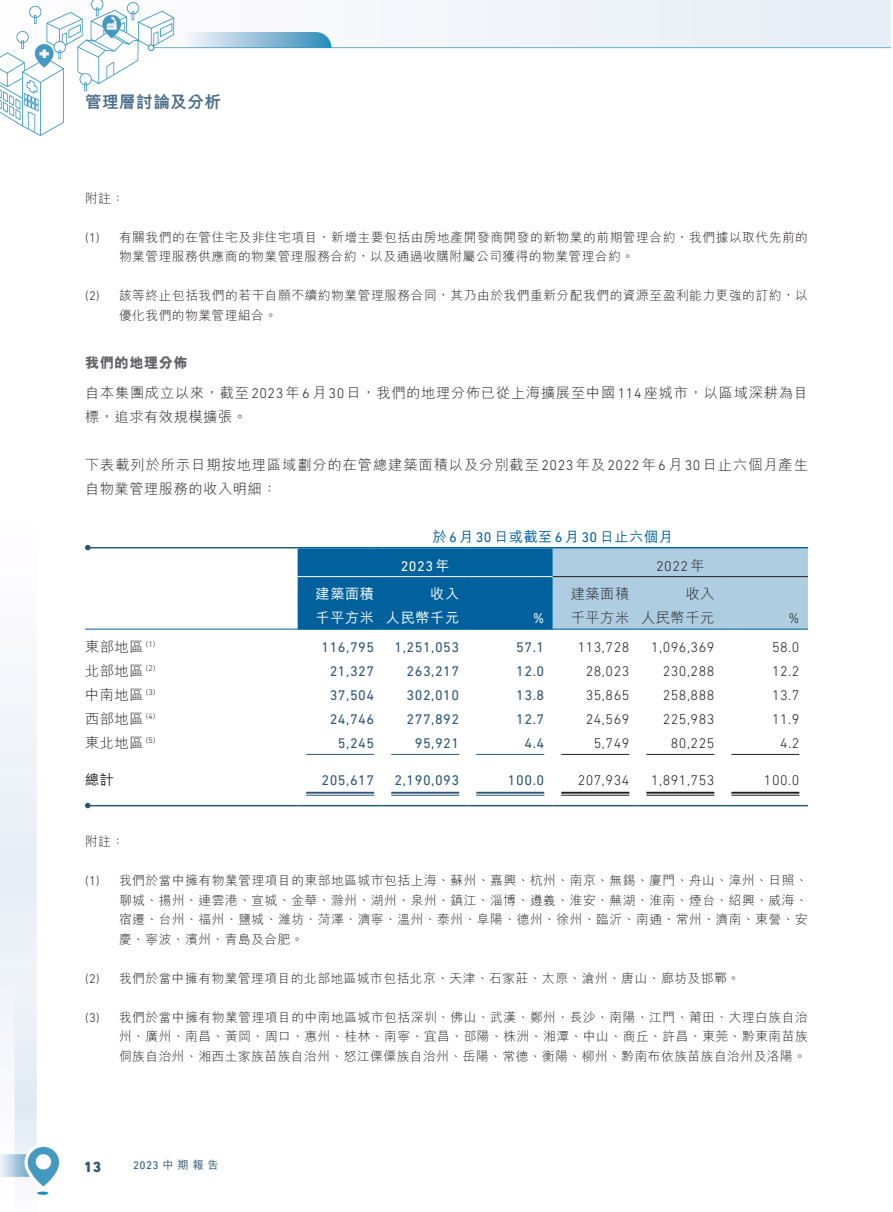
<style>
.page{position:relative;width:893px;height:1212px;background:#fff}
.page>*{position:absolute;margin:0;border:0;box-sizing:border-box;transform-origin:0 0}
.t1{font:800 16.5px "M Hei HK";letter-spacing:.035em;color:#4b6e8b}
.t2{font:800 15px "DIN Next LT Pro";color:#2c5777}
._1__內文{font:300 14.25px/24px "M Hei HK";letter-spacing:.05em;color:#231f20}
._1__內文-2{font:300 14.25px "DIN Next LT Pro";letter-spacing:.035em;color:#231f20}
._1__內文-3{font:14.25px "DIN Next LT Pro";letter-spacing:.035em;color:#2c5777}
._1__內文-4{font:500 14.25px "M Hei HK";letter-spacing:.035em;color:#00619c}
._1__內文-5{font:500 14.25px "M Hei HK";letter-spacing:.035em;color:#fff}
._5__副副標題{font:800 14.25px "M Hei HK";letter-spacing:.035em;color:#636366}
._1__內文-6{font:14.25px "DIN Next LT Pro";color:#fff}
._1__內文-7{font:500 14.25px "M Hei HK";color:#231f20}
._2__附註內文{font:300 12.75px/19.5px "M Hei HK";letter-spacing:.04em;color:#231f20;text-align:justify}
._2__附註內文-2{font:300 12.75px "DIN Next LT Pro";color:#231f20}
.t3{font:11.25px "DIN Next LT Pro";color:#2c5777}
._1__內文-8{font:300 8.25px "DIN Next LT Pro";color:#231f20}
.s1{font-family:"DIN Next LT Pro"}
.s2{font-family:"DIN Next LT Pro";font-weight:400}
.s3{font-family:"M Hei HK"}
.s4{font-family:"M Hei HK";font-weight:500}
</style>
<div class="page">
<img style="left:0;top:0;width:891px;height:1195px">
<svg style="left:85px;top:548px;width:468px;height:257px"></svg>
<svg style="left:298px;top:548px;width:510px;height:81px;background:#5495bd"></svg>
<hr style="left:85px;top:547px;width:213px;height:1px;background:#2c5777">
<svg style="left:85px;top:545px;width:6px;height:5px"></svg>
<hr style="left:298px;top:547px;width:85px;height:1px;background:#00619c">
<hr style="left:383px;top:547px;width:85px;height:1px;background:#00619c">
<hr style="left:468px;top:547px;width:85px;height:1px;background:#00619c">
<hr style="left:553px;top:547px;width:85px;height:1px;background:#00619c">
<hr style="left:638px;top:547px;width:85px;height:1px;background:#00619c">
<hr style="left:723px;top:547px;width:85px;height:1px;background:#00619c">
<hr style="left:298px;top:576px;width:85px;height:1px;background:#fff">
<hr style="left:383px;top:576px;width:85px;height:1px;background:#fff">
<hr style="left:468px;top:576px;width:85px;height:1px;background:#fff">
<hr style="left:553px;top:576px;width:85px;height:1px;background:#231f20">
<hr style="left:638px;top:576px;width:85px;height:1px;background:#231f20">
<hr style="left:723px;top:576px;width:85px;height:1px;background:#231f20">
<hr style="left:85px;top:629px;width:213px;height:1px;background:#00619c">
<hr style="left:298px;top:629px;width:85px;height:1px;background:#00619c">
<hr style="left:383px;top:629px;width:85px;height:1px;background:#00619c">
<hr style="left:468px;top:629px;width:85px;height:1px;background:#00619c">
<hr style="left:553px;top:629px;width:85px;height:1px;background:#00619c">
<hr style="left:638px;top:629px;width:85px;height:1px;background:#00619c">
<hr style="left:723px;top:629px;width:85px;height:1px;background:#00619c">
<hr style="left:306px;top:754px;width:68px;height:1px;background:#2c5777">
<hr style="left:391px;top:754px;width:68px;height:1px;background:#2c5777">
<hr style="left:476px;top:754px;width:68px;height:1px;background:#2c5777">
<hr style="left:561px;top:754px;width:68px;height:1px;background:#231f20">
<hr style="left:646px;top:754px;width:68px;height:1px;background:#231f20">
<hr style="left:731px;top:754px;width:68px;height:1px;background:#231f20">
<hr style="left:306px;top:792px;width:68px;height:2px;background:#2c5777">
<hr style="left:306px;top:795px;width:68px;height:1px;background:#2c5777">
<hr style="left:391px;top:792px;width:68px;height:2px;background:#2c5777">
<hr style="left:391px;top:795px;width:68px;height:1px;background:#2c5777">
<hr style="left:476px;top:792px;width:68px;height:2px;background:#2c5777">
<hr style="left:476px;top:795px;width:68px;height:1px;background:#2c5777">
<hr style="left:561px;top:792px;width:68px;height:2px;background:#231f20">
<hr style="left:561px;top:795px;width:68px;height:1px;background:#231f20">
<hr style="left:646px;top:792px;width:68px;height:2px;background:#231f20">
<hr style="left:646px;top:795px;width:68px;height:1px;background:#231f20">
<hr style="left:731px;top:792px;width:68px;height:2px;background:#231f20">
<hr style="left:731px;top:795px;width:68px;height:1px;background:#231f20">
<hr style="left:85px;top:805px;width:213px;height:1px;background:#2c5777">
<svg style="left:85px;top:803px;width:6px;height:5px"></svg>
<hr style="left:298px;top:805px;width:85px;height:1px;background:#2c5777">
<hr style="left:383px;top:805px;width:85px;height:1px;background:#2c5777">
<hr style="left:468px;top:805px;width:85px;height:1px;background:#2c5777">
<hr style="left:553px;top:805px;width:85px;height:1px;background:#2c5777">
<hr style="left:638px;top:805px;width:85px;height:1px;background:#2c5777">
<hr style="left:723px;top:805px;width:85px;height:1px;background:#2c5777">
<p class="t1" style="left:85px;top:94px;width:138px">管理層討論及分析</p>
<p class="_2__附註內文" style="left:85px;top:188px;width:41px">附註：</p>
<p class="_2__附註內文-2" style="left:85px;top:230px;width:16px">1( )</p>
<p class="_2__附註內文-2" style="left:85px;top:289px;width:16px">2( )</p>
<p class="_2__附註內文" style="left:119px;top:227px;width:690px">有關我們的在管住宅及非住宅項目，新增主要包括由房地產開發商開發的新物業的前期管理合約，我們據以取代先前的</p>
<p class="_2__附註內文" style="left:119px;top:247px;width:517px">物業管理服務供應商的物業管理服務合約，以及通過收購附屬公司獲得的物業管理合約。</p>
<p class="_2__附註內文" style="left:119px;top:286px;width:690px">該等終止包括我們的若干自願不續約物業管理服務合同，其乃由於我們重新分配我們的資源至盈利能力更強的訂約，以</p>
<p class="_2__附註內文" style="left:119px;top:305px;width:160px">優化我們的物業管理組合。</p>
<p class="_5__副副標題" style="left:85px;top:355px;width:104px">我們的地理分佈</p>
<p class="_1__內文" style="left:85px;top:381px;width:724px">自本集團成立以來，截至<span class="s1">2023</span>年<span class="s1">6</span>月<span class="s1">30</span>日，我們的地理分佈已從上海擴展至中國<span class="s1">114</span>座城市，以區域深耕為目標，追求有效規模擴張。</p>
<p class="_1__內文" style="left:85px;top:453px;width:724px">下表載列於所示日期按地理區域劃分的在管總建築面積以及分別截至<span class="s1">2023</span>年及<span class="s1">2022</span>年<span class="s1">6</span>月<span class="s1">30</span>日止六個月產生自物業管理服務的收入明細：</p>
<p class="_1__內文-4" style="left:433px;top:527px;width:242px">於<span class="s2">6</span>月<span class="s2">30</span>日或截至<span class="s2">6</span>月<span class="s2">30</span>日止六個月</p>
<p class="_1__內文-2" style="left:656px;top:558px;width:50px">2022 <span class="s3">年</span></p>
<p class="_1__內文-6" style="left:401px;top:558px;width:50px">2023<span class="s4">年</span></p>
<p class="_1__內文-5" style="left:316px;top:584px;width:60px">建築面積</p>
<p class="_1__內文-5" style="left:430px;top:584px;width:31px">收入</p>
<p class="_1__內文" style="left:571px;top:582px;width:60px">建築面積</p>
<p class="_1__內文" style="left:685px;top:582px;width:31px">收入</p>
<p class="_1__內文-5" style="left:316px;top:608px;width:60px">千平方米</p>
<p class="_1__內文-5" style="left:386px;top:608px;width:75px">人民幣千元</p>
<p class="_1__內文-6" style="left:533px;top:610px;width:13px">%</p>
<p class="_1__內文" style="left:571px;top:606px;width:60px">千平方米</p>
<p class="_1__內文" style="left:641px;top:606px;width:75px">人民幣千元</p>
<p class="_1__內文-2" style="left:788px;top:610px;width:12px">%</p>
<p class="_1__內文" style="left:85px;top:634px;width:60px">東部地區</p>
<p class="_1__內文-8" style="left:146px;top:639px;width:11px">(1)</p>
<p class="_1__內文-3" style="left:321px;top:639px;width:54px">116,795</p>
<p class="_1__內文-3" style="left:394px;top:639px;width:66px">1,251,053</p>
<p class="_1__內文-3" style="left:516px;top:639px;width:30px">57.1</p>
<p class="_1__內文-2" style="left:578px;top:639px;width:53px">113,728</p>
<p class="_1__內文-2" style="left:651px;top:639px;width:65px">1,096,369</p>
<p class="_1__內文-2" style="left:772px;top:639px;width:29px">58.0</p>
<p class="_1__內文" style="left:85px;top:658px;width:60px">北部地區</p>
<p class="_1__內文-8" style="left:146px;top:663px;width:11px">(2)</p>
<p class="_1__內文-3" style="left:330px;top:663px;width:46px">21,327</p>
<p class="_1__內文-3" style="left:407px;top:663px;width:54px">263,217</p>
<p class="_1__內文-3" style="left:516px;top:663px;width:30px">12.0</p>
<p class="_1__內文-2" style="left:586px;top:663px;width:45px">28,023</p>
<p class="_1__內文-2" style="left:663px;top:663px;width:53px">230,288</p>
<p class="_1__內文-2" style="left:772px;top:663px;width:29px">12.2</p>
<p class="_1__內文" style="left:85px;top:682px;width:60px">中南地區</p>
<p class="_1__內文-8" style="left:146px;top:687px;width:11px">(3)</p>
<p class="_1__內文-3" style="left:330px;top:687px;width:46px">37,504</p>
<p class="_1__內文-3" style="left:407px;top:687px;width:54px">302,010</p>
<p class="_1__內文-3" style="left:516px;top:687px;width:30px">13.8</p>
<p class="_1__內文-2" style="left:586px;top:687px;width:45px">35,865</p>
<p class="_1__內文-2" style="left:663px;top:687px;width:53px">258,888</p>
<p class="_1__內文-2" style="left:772px;top:687px;width:29px">13.7</p>
<p class="_1__內文" style="left:85px;top:706px;width:60px">西部地區</p>
<p class="_1__內文-8" style="left:146px;top:711px;width:11px">(4)</p>
<p class="_1__內文-3" style="left:330px;top:711px;width:46px">24,746</p>
<p class="_1__內文-3" style="left:407px;top:711px;width:54px">277,892</p>
<p class="_1__內文-3" style="left:516px;top:711px;width:30px">12.7</p>
<p class="_1__內文-2" style="left:586px;top:711px;width:45px">24,569</p>
<p class="_1__內文-2" style="left:663px;top:711px;width:53px">225,983</p>
<p class="_1__內文-2" style="left:772px;top:711px;width:29px">11.9</p>
<p class="_1__內文" style="left:85px;top:730px;width:60px">東北地區</p>
<p class="_1__內文-8" style="left:146px;top:735px;width:11px">(5)</p>
<p class="_1__內文-3" style="left:338px;top:735px;width:38px">5,245</p>
<p class="_1__內文-3" style="left:415px;top:735px;width:46px">95,921</p>
<p class="_1__內文-3" style="left:524px;top:735px;width:21px">4.4</p>
<p class="_1__內文-2" style="left:594px;top:735px;width:37px">5,749</p>
<p class="_1__內文-2" style="left:671px;top:735px;width:45px">80,225</p>
<p class="_1__內文-2" style="left:780px;top:735px;width:21px">4.2</p>
<p class="_1__內文-7" style="left:85px;top:770px;width:31px">總計</p>
<p class="_1__內文-3" style="left:321px;top:772px;width:54px">205,617</p>
<p class="_1__內文-3" style="left:394px;top:772px;width:66px">2,190,093</p>
<p class="_1__內文-3" style="left:508px;top:772px;width:38px">100.0</p>
<p class="_1__內文-2" style="left:578px;top:772px;width:53px">207,934</p>
<p class="_1__內文-2" style="left:651px;top:772px;width:65px">1,891,753</p>
<p class="_1__內文-2" style="left:764px;top:772px;width:37px">100.0</p>
<p class="_2__附註內文" style="left:85px;top:832px;width:41px">附註：</p>
<p class="_2__附註內文-2" style="left:85px;top:874px;width:16px">1( )</p>
<p class="_2__附註內文-2" style="left:85px;top:971px;width:16px">2( )</p>
<p class="_2__附註內文-2" style="left:85px;top:1010px;width:16px">3( )</p>
<p class="_2__附註內文" style="left:119px;top:871px;width:690px">我們於當中擁有物業管理項目的東部地區城市包括上海、蘇州、嘉興、杭州、南京、無錫、廈門、舟山、漳州、日照、</p>
<p class="_2__附註內文" style="left:119px;top:890px;width:690px">聊城、揚州、連雲港、宣城、金華、滁州、湖州、泉州、鎮江、淄博、遵義、淮安、蕪湖、淮南、煙台、紹興、威海、宿遷、台州、福州、鹽城、濰坊、菏澤、濟寧、溫州、泰州、阜陽、德州、徐州、臨沂、南通、常州、濟南、東營、安慶、寧波、濱州、青島及合肥。</p>
<p class="_2__附註內文" style="left:119px;top:968px;width:622px">我們於當中擁有物業管理項目的北部地區城市包括北京、天津、石家莊、太原、滄州、唐山、廊坊及邯鄲。</p>
<p class="_2__附註內文" style="left:119px;top:1007px;width:690px">我們於當中擁有物業管理項目的中南地區城市包括深圳、佛山、武漢、鄭州、長沙、南陽、江門、莆田、大理白族自治</p>
<p class="_2__附註內文" style="left:119px;top:1027px;width:690px">州、廣州、南昌、黃岡、周口、惠州、桂林、南寧、宜昌、邵陽、株洲、湘潭、中山、商丘、許昌、東莞、黔東南苗族侗族自治州、湘西土家族苗族自治州、怒江傈僳族自治州、岳陽、常德、衡陽、柳州、黔南布依族苗族自治州及洛陽。</p>
<p class="t2" style="left:84px;top:1158px;width:19px">13</p>
<p class="t3" style="left:133px;top:1159px;width:87px">2023<span class="s4">中期報告</span></p>
</div>
